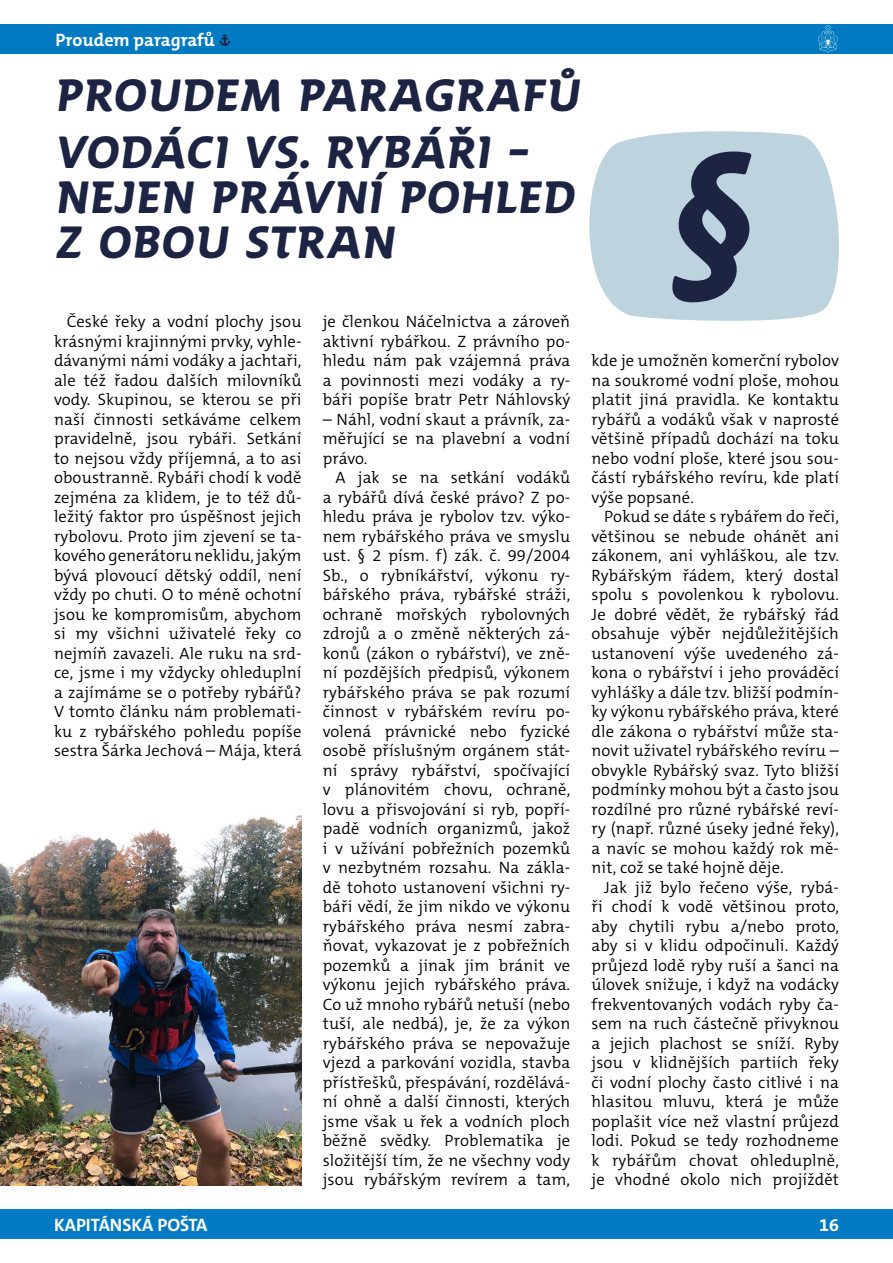
<style>
.page{position:relative;width:893px;height:1263px;background:#fff}
.page>*{position:absolute;margin:0;border:0;box-sizing:border-box;transform-origin:0 0}
.t1{font:700 156.45px "SKAUT";color:#1c2442}
.t2{font:700 45px/45px "SKAUT";color:#1d2343}
.t3{font:700 18px "The Mix C5";color:#fff}
.t4{font:300 16.5px/19.5px "The Mix C5";letter-spacing:.01em;color:#000;text-align:justify}
.s1{font-family:"SKAUT";font-size:16.5px;color:#1d2343}
</style>
<div class="page">
<div style="left:0;top:1209px;width:893px;height:30px;background:#007bc3"></div>
<div style="left:0;top:24px;width:893px;height:30px;background:#007bc3"></div>
<svg style="left:818px;top:25px;width:20px;height:28px"></svg>
<svg style="left:589px;top:131px;width:250px;height:190px;background:#c3d8e1"></svg>
<img style="left:0;top:815px;width:301px;height:370px">
<p class="t3" style="left:55px;top:28px;width:177px">Proudem paragrafů <span class="s1">»</span></p>
<h2 class="t2" style="left:54px;top:73px;width:534px">PROUDEM PARAGRAFŮ</h2>
<h2 class="t2" style="left:54px;top:130px;width:530px">VODÁCI VS. RYBÁŘI –<br>NEJEN PRÁVNÍ POHLED<br>Z OBOU STRAN</h2>
<p class="t4" style="left:54px;top:312px;width:249px;text-indent:13px">České řeky a vodní plochy jsou krásnými krajinnými prvky, vyhle&shy;dávanými námi vodáky a jachtaři, ale též řadou dalších milovníků vody. Skupinou, se kterou se při naší činnosti setkáváme celkem pravidelně, jsou rybáři. Setkání to nejsou vždy příjemná, a to asi oboustranně. Rybáři chodí k vodě zejména za klidem, je to též dů&shy;ležitý faktor pro úspěšnost jejich rybolovu. Proto jim zjevení se ta&shy;kového generátoru neklidu, jakým bývá plovoucí dětský oddíl, není vždy po chuti. O to méně ochotní jsou ke kompromisům, abychom si my všichni uživatelé řeky co nejmíň zavazeli. Ale ruku na srd&shy;ce, jsme i my vždycky ohleduplní a zajímáme se o potřeby rybářů?<br>V tomto článku nám problemati&shy;ku z rybářského pohledu popíše sestra Šárka Jechová – Mája, která</p>
<p class="t4" style="left:323px;top:312px;width:249px">je členkou Náčelnictva a zároveň aktivní rybářkou. Z právního po&shy;hledu nám pak vzájemná práva a povinnosti mezi vodáky a ry&shy;báři popíše bratr Petr Náhlovský</p>
<p class="t4" style="left:323px;top:409px;width:249px">– Náhl, vodní skaut a právník, za&shy;měřující se na plavební a vodní právo.</p>
<p class="t4" style="left:323px;top:468px;width:249px;text-indent:13px">A jak se na setkání vodáků a rybářů dívá české právo? Z po&shy;hledu práva je rybolov tzv. výko&shy;nem rybářského práva ve smyslu ust. § 2 písm. f) zák. č. 99/2004<br>Sb., o rybníkářství, výkonu ry&shy;bářského práva, rybářské stráži, ochraně mořských rybolovných zdrojů a o změně některých zá&shy;konů (zákon o rybářství), ve zně&shy;ní pozdějších předpisů, výkonem rybářského práva se pak rozumí činnost v rybářském revíru po&shy;volená právnické nebo fyzické osobě příslušným orgánem stát&shy;ní správy rybářství, spočívající v plánovitém chovu, ochraně, lovu a přisvojování si ryb, popří&shy;padě vodních organizmů, jakož i v užívání pobřežních pozemků v nezbytném rozsahu. Na zákla&shy;dě tohoto ustanovení všichni ry&shy;báři vědí, že jim nikdo ve výkonu rybářského práva nesmí zabra&shy;ňovat, vykazovat je z pobřežních pozemků a jinak jim bránit ve výkonu jejich rybářského práva.<br>Co už mnoho rybářů netuší (nebo tuší, ale nedbá), je, že za výkon rybářského práva se nepovažuje vjezd a parkování vozidla, stavba přístřešků, přespávání, rozdělává&shy;ní ohně a další činnosti, kterých jsme však u řek a vodních ploch běžně svědky. Problematika je složitější tím, že ne všechny vody jsou rybářským revírem a tam,</p>
<h1 class="t1" style="left:664px;top:123px;width:116px">§</h1>
<p class="t4" style="left:591px;top:351px;width:249px">kde je umožněn komerční rybolov na soukromé vodní ploše, mohou platit jiná pravidla. Ke kontaktu rybářů a vodáků však v naprosté většině případů dochází na toku nebo vodní ploše, které jsou sou&shy;částí rybářského revíru, kde platí výše popsané.</p>
<p class="t4" style="left:591px;top:507px;width:249px;text-indent:13px">Pokud se dáte s rybářem do řeči, většinou se nebude ohánět ani zákonem, ani vyhláškou, ale tzv.<br>Rybářským řádem, který dostal spolu s povolenkou k rybolovu.<br>Je dobré vědět, že rybářský řád obsahuje výběr nejdůležitějších ustanovení výše uvedeného zá&shy;kona o rybářství i jeho prováděcí vyhlášky a dále tzv. bližší podmín&shy;ky výkonu rybářského práva, které dle zákona o rybářství může sta&shy;novit uživatel rybářského revíru – obvykle Rybářský svaz. Tyto bližší podmínky mohou být a často jsou rozdílné pro různé rybářské reví&shy;ry (např. různé úseky jedné řeky), a navíc se mohou každý rok mě&shy;nit, což se také hojně děje.</p>
<p class="t4" style="left:591px;top:878px;width:249px;text-indent:13px">Jak již bylo řečeno výše, rybá&shy;ři chodí k vodě většinou proto, aby chytili rybu a/nebo proto, aby si v klidu odpočinuli. Každý průjezd lodě ryby ruší a šanci na úlovek snižuje, i když na vodácky frekventovaných vodách ryby ča&shy;sem na ruch částečně přivyknou a jejich plachost se sníží. Ryby jsou v klidnějších partiích řeky či vodní plochy často citlivé i na hlasitou mluvu, která je může poplašit více než vlastní průjezd lodi. Pokud se tedy rozhodneme k rybářům chovat ohleduplně, je vhodné okolo nich projíždět</p>
<p class="t3" style="left:54px;top:1213px;width:155px">KAPITÁNSKÁ POŠTA</p>
<p class="t3" style="left:819px;top:1213px;width:21px">16</p>
</div>
